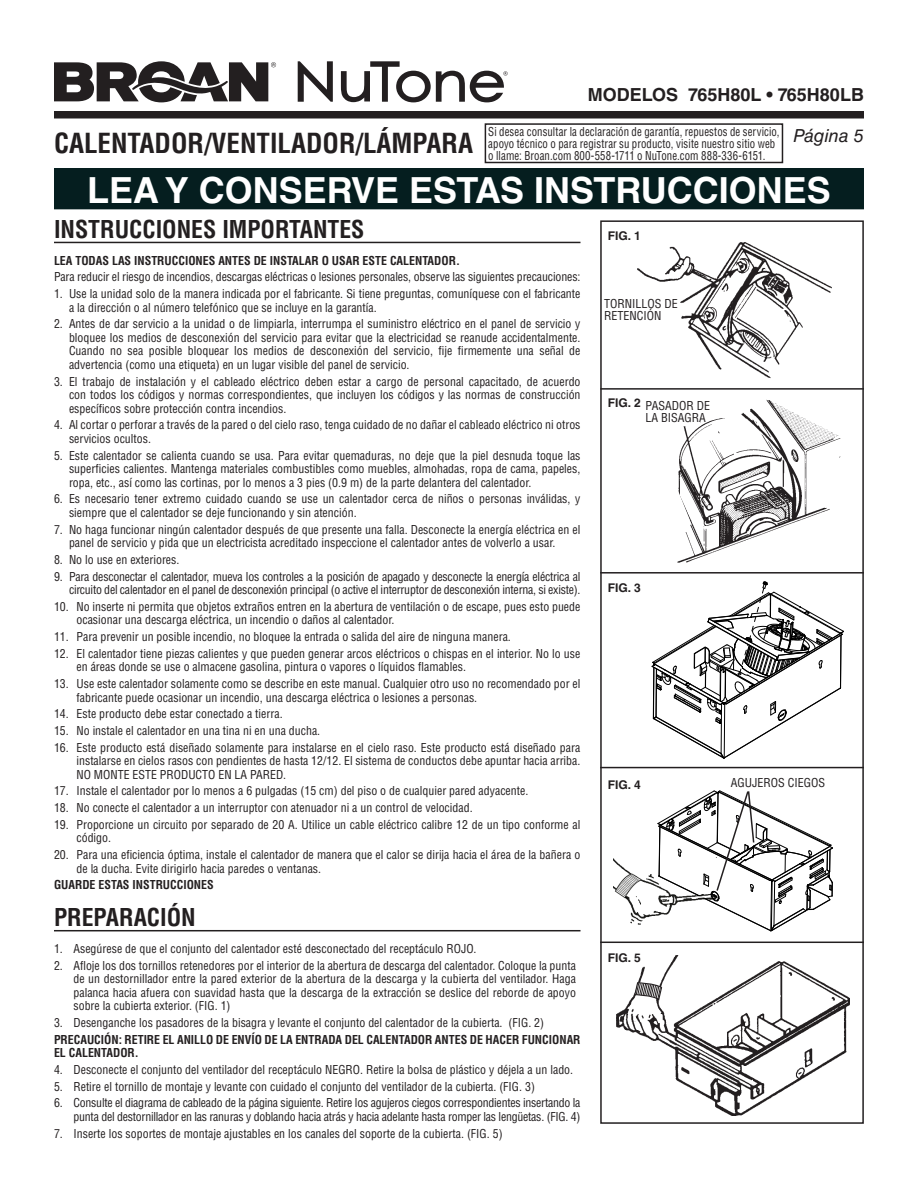
<style>
.page{position:relative;width:918px;height:1188px;background:#fff}
.page>*{position:absolute;margin:0;border:0;box-sizing:border-box;transform-origin:0 0}
.Read_and_Save{font:700 36px "Helvetica LT Std";color:#fff}
.Main_Heading{font:700 condensed 27px "Helvetica LT Std";color:#231f20}
.Warning__Caution{font:700 condensed 24px "Helvetica LT Std";color:#231f20}
.t1{font:700 18px "Helvetica LT Std";color:#231f20}
.t2{font:italic 18px "Helvetica LT Std";color:#231f20}
.Body_Text__Numbers{font:condensed 12px/13.5px "Helvetica LT Std";color:#231f20}
.English_Number{font:condensed 12px/13.5px "Helvetica LT Std";color:#231f20;text-align:justify}
.Body_Text__Numbers-2{font:condensed 12px/13.5px "Helvetica LT Std";letter-spacing:-.02em;color:#231f20;text-align:right}
.English_Number-2{font:condensed 12px/13.5px "Helvetica LT Std";letter-spacing:-.02em;color:#231f20;text-align:right}
.Body_text_-_Justify{font:condensed 12px/12px "Helvetica LT Std";letter-spacing:.01em;color:#231f20;scale:.9 1}
.Body_Text__Bold{font:700 condensed 12px/13.5px "Helvetica LT Std";color:#231f20}
.Body_Text{font:condensed 12px "Helvetica LT Std";letter-spacing:-.01em;color:#231f20}
.Callouts{font:condensed 12px/12px "Helvetica LT Std";color:#231f20}
.Figure_Number{font:700 12px "Helvetica LT Std";color:#231f20}
.Subhead{font:700 condensed 12px "Helvetica LT Std";color:#231f20}
</style>
<div class="page">
<div style="left:54px;top:111px;width:810px;height:7px;background:#231f20"></div>
<svg style="left:298px;top:61px;width:210px;height:41px"></svg>
<svg style="left:54px;top:61px;width:222px;height:41px"></svg>
<div style="left:54px;top:168px;width:810px;height:44px;background:#051e1f"></div>
<hr style="left:54px;top:209px;width:810px;height:3px;background:#fff">
<div style="left:600px;top:220px;width:264px;height:904px;border:2px solid #231f20"></div>
<hr style="left:600px;top:572px;width:264px;height:2px;background:#231f20">
<hr style="left:600px;top:767px;width:264px;height:1px;background:#231f20">
<hr style="left:600px;top:942px;width:264px;height:1px;background:#231f20">
<img style="left:616px;top:956px;width:234px;height:160px">
<svg style="left:634px;top:982px;width:29px;height:22px"></svg>
<hr style="left:600px;top:388px;width:264px;height:2px;background:#231f20">
<img style="left:637px;top:243px;width:194px;height:135px">
<img style="left:677px;top:400px;width:185px;height:168px">
<hr style="left:54px;top:242px;width:526px;height:1px;background:#231f20">
<hr style="left:54px;top:930px;width:526px;height:1px;background:#231f20">
<div style="left:485px;top:123px;width:298px;height:40px;border:2px solid #231f20"></div>
<svg style="left:677px;top:454px;width:31px;height:99px"></svg>
<svg style="left:651px;top:581px;width:193px;height:178px"></svg>
<img style="left:613px;top:858px;width:44px;height:67px">
<svg style="left:657px;top:790px;width:176px;height:142px"></svg>
<h3 class="t1" style="left:588px;top:84px;width:278px">MODELOS 765H80L • 765H80LB</h3>
<p class="Body_text_-_Justify" style="left:488px;top:125px;width:325px">Si desea consultar la declaración de garantía, repuestos de servicio, apoyo técnico o para registrar su producto, visite nuestro sitio web o llame: Broan.com 800-558-1711 o NuTone.com 888-336-6151.</p>
<p class="Main_Heading" style="left:54px;top:126px;width:421px">CALENTADOR/VENTILADOR/LÁMPARA</p>
<p class="Read_and_Save" style="left:87px;top:168px;width:745px">LEA Y CONSERVE ESTAS INSTRUCCIONES</p>
<p class="Figure_Number" style="left:608px;top:229px;width:34px">FIG. 1</p>
<h3 class="t2" style="left:793px;top:125px;width:72px">Página 5</h3>
<p class="Warning__Caution" style="left:54px;top:214px;width:312px">INSTRUCCIONES IMPORTANTES</p>
<p class="Body_Text__Bold" style="left:54px;top:253px;width:407px">LEA TODAS LAS INSTRUCCIONES ANTES DE INSTALAR O USAR ESTE CALENTADOR.</p>
<p class="Body_Text" style="left:54px;top:270px;width:528px">Para reducir el riesgo de incendios, descargas eléctricas o lesiones personales, observe las siguientes precauciones:</p>
<p class="Body_Text__Numbers" style="left:69px;top:287px;width:513px;text-indent:-15px">1. Use la unidad solo de la manera indicada por el fabricante. Si tiene preguntas, comuníquese con el fabricante a la dirección o al número telefónico que se incluye en la garantía.</p>
<p class="Body_Text__Numbers" style="left:69px;top:317px;width:513px;text-align:justify;text-indent:-15px">2. Antes de dar servicio a la unidad o de limpiarla, interrumpa el suministro eléctrico en el panel de servicio y bloquee los medios de desconexión del servicio para evitar que la electricidad se reanude accidentalmente.<br>Cuando no sea posible bloquear los medios de desconexión del servicio, fije firmemente una señal de advertencia (como una etiqueta) en un lugar visible del panel de servicio.</p>
<p class="Body_Text__Numbers" style="left:69px;top:374px;width:513px;text-align:justify;text-indent:-15px">3. El trabajo de instalación y el cableado eléctrico deben estar a cargo de personal capacitado, de acuerdo con todos los códigos y normas correspondientes, que incluyen los códigos y las normas de construcción específicos sobre protección contra incendios.</p>
<p class="Body_Text__Numbers" style="left:69px;top:418px;width:513px;text-indent:-15px">4. Al cortar o perforar a través de la pared o del cielo raso, tenga cuidado de no dañar el cableado eléctrico ni otros servicios ocultos.</p>
<p class="Body_Text__Numbers" style="left:69px;top:448px;width:513px;text-align:justify;text-indent:-15px">5. Este calentador se calienta cuando se usa. Para evitar quemaduras, no deje que la piel desnuda toque las superficies calientes. Mantenga materiales combustibles como muebles, almohadas, ropa de cama, papeles, ropa, etc., así como las cortinas, por lo menos a 3 pies (0.9 m) de la parte delantera del calentador.</p>
<p class="Body_Text__Numbers" style="left:69px;top:492px;width:513px;text-indent:-15px">6. Es necesario tener extremo cuidado cuando se use un calentador cerca de niños o personas inválidas, y siempre que el calentador se deje funcionando y sin atención.</p>
<p class="Body_Text__Numbers" style="left:69px;top:522px;width:513px;text-indent:-15px">7. No haga funcionar ningún calentador después de que presente una falla. Desconecte la energía eléctrica en el panel de servicio y pida que un electricista acreditado inspeccione el calentador antes de volverlo a usar.</p>
<p class="Body_Text__Numbers" style="left:54px;top:553px;width:127px">8. No lo use en exteriores.</p>
<p class="Body_Text__Numbers-2" style="left:54px;top:569px;width:528px">9. Para desconectar el calentador, mueva los controles a la posición de apagado y desconecte la energía eléctrica al circuito del calentador en el panel de desconexión principal (o active el interruptor de desconexión interna, si existe).</p>
<p class="Body_Text__Numbers" style="left:76px;top:600px;width:505px;text-indent:-22px">10. No inserte ni permita que objetos extraños entren en la abertura de ventilación o de escape, pues esto puede ocasionar una descarga eléctrica, un incendio o daños al calentador.</p>
<p class="Body_Text__Numbers" style="left:54px;top:630px;width:458px">11. Para prevenir un posible incendio, no bloquee la entrada o salida del aire de ninguna manera.</p>
<p class="Body_Text__Numbers" style="left:76px;top:647px;width:505px;text-indent:-22px">12. El calentador tiene piezas calientes y que pueden generar arcos eléctricos o chispas en el interior. No lo use en áreas donde se use o almacene gasolina, pintura o vapores o líquidos flamables.</p>
<p class="Body_Text__Numbers" style="left:76px;top:677px;width:505px;text-indent:-22px">13. Use este calentador solamente como se describe en este manual. Cualquier otro uso no recomendado por el fabricante puede ocasionar un incendio, una descarga eléctrica o lesiones a personas.</p>
<p class="Body_Text__Numbers" style="left:54px;top:707px;width:230px">14. Este producto debe estar conectado a tierra.</p>
<p class="Body_Text__Numbers" style="left:54px;top:724px;width:268px">15. No instale el calentador en una tina ni en una ducha.</p>
<p class="Body_Text__Numbers" style="left:76px;top:741px;width:505px;text-align:justify;text-indent:-22px">16. Este producto está diseñado solamente para instalarse en el cielo raso. Este producto está diseñado para instalarse en cielos rasos con pendientes de hasta 12/12. El sistema de conductos debe apuntar hacia arriba.<br>NO MONTE ESTE PRODUCTO EN LA PARED.</p>
<p class="Body_Text__Numbers" style="left:54px;top:784px;width:476px">17. Instale el calentador por lo menos a 6 pulgadas (15 cm) del piso o de cualquier pared adyacente.</p>
<p class="Body_Text__Numbers" style="left:54px;top:801px;width:420px">18. No conecte el calentador a un interruptor con atenuador ni a un control de velocidad.</p>
<p class="Body_Text__Numbers" style="left:76px;top:818px;width:505px;text-indent:-22px">19. Proporcione un circuito por separado de 20 A. Utilice un cable eléctrico calibre 12 de un tipo conforme al código.</p>
<p class="Body_Text__Numbers" style="left:76px;top:848px;width:505px;text-indent:-22px">20. Para una eficiencia óptima, instale el calentador de manera que el calor se dirija hacia el área de la bañera o de la ducha. Evite dirigirlo hacia paredes o ventanas.</p>
<p class="Subhead" style="left:54px;top:878px;width:161px">GUARDE ESTAS INSTRUCCIONES</p>
<p class="Warning__Caution" style="left:54px;top:902px;width:143px">PREPARACIÓN</p>
<p class="English_Number" style="left:54px;top:942px;width:424px">1. Asegúrese de que el conjunto del calentador esté desconectado del receptáculo ROJO.</p>
<p class="English_Number" style="left:74px;top:958px;width:504px;text-indent:-20px">2. Afloje los dos tornillos retenedores por el interior de la abertura de descarga del calentador. Coloque la punta de un destornillador entre la pared exterior de la abertura de la descarga y la cubierta del ventilador. Haga palanca hacia afuera con suavidad hasta que la descarga de la extracción se deslice del reborde de apoyo sobre la cubierta exterior. (FIG. 1)</p>
<p class="English_Number" style="left:54px;top:1016px;width:492px">3. Desenganche los pasadores de la bisagra y levante el conjunto del calentador de la cubierta. (FIG. 2)</p>
<p class="Body_Text__Bold" style="left:54px;top:1032px;width:528px">PRECAUCIÓN: RETIRE EL ANILLO DE ENVÍO DE LA ENTRADA DEL CALENTADOR ANTES DE HACER FUNCIONAR<br>EL CALENTADOR.</p>
<p class="English_Number" style="left:54px;top:1063px;width:521px">4. Desconecte el conjunto del ventilador del receptáculo NEGRO. Retire la bolsa de plástico y déjela a un lado.</p>
<p class="English_Number" style="left:54px;top:1079px;width:482px">5. Retire el tornillo de montaje y levante con cuidado el conjunto del ventilador de la cubierta. (FIG. 3)</p>
<p class="English_Number-2" style="left:54px;top:1096px;width:528px">6. Consulte el diagrama de cableado de la página siguiente. Retire los agujeros ciegos correspondientes insertando la punta del destornillador en las ranuras y doblando hacia atrás y hacia adelante hasta romper las lengüetas. (FIG. 4)</p>
<p class="English_Number" style="left:54px;top:1126px;width:450px">7. Inserte los soportes de montaje ajustables en los canales del soporte de la cubierta. (FIG. 5)</p>
<p class="Callouts" style="left:604px;top:298px;width:75px">TORNILLOS DE<br>RETENCIÓN</p>
<p class="Figure_Number" style="left:608px;top:396px;width:34px">FIG. 2</p>
<p class="Callouts" style="left:646px;top:400px;width:66px">PASADOR DE<br>LA BISAGRA</p>
<p class="Figure_Number" style="left:608px;top:581px;width:34px">FIG. 3</p>
<p class="Callouts" style="left:731px;top:776px;width:96px">AGUJEROS CIEGOS</p>
<p class="Figure_Number" style="left:608px;top:777px;width:34px">FIG. 4</p>
<p class="Figure_Number" style="left:608px;top:950px;width:34px">FIG. 5</p>
</div>
